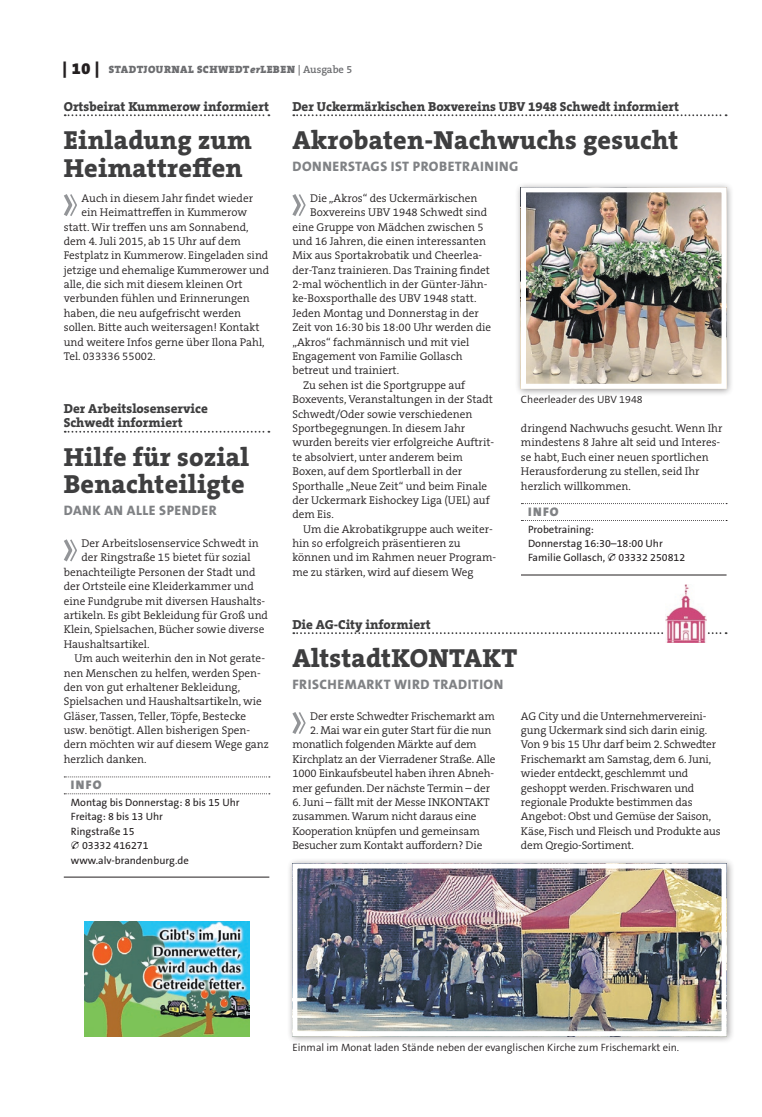
<style>
.page{position:relative;width:762px;height:1117px;background:#fff}
.page>*{position:absolute;margin:0;border:0;box-sizing:border-box;transform-origin:0 0}
.t1{font:800 26.25px/27.5px "The Serif B W8";letter-spacing:.01em;color:#3e3e3f}
.t2{font:800 13.75px "The Sans B W8";letter-spacing:.035em;color:#808285}
.t3{font:800 13.12px/14.4px "The Serif B W8";color:#3e3e3f}
.t4{font:900 12.5px "The Sans B W9";letter-spacing:.11em;color:#808285}
.t5{font:300 11.25px/14.4px "The Serif B W4";color:#231f20}
.t6{font:10.62px/14.4px "The Sans B W5 Plain";color:#231f20}
.t7{font:300 10.62px "The Sans B W4";color:#231f20}
.t8{font:900 10.62px "The Serif B W9";letter-spacing:.045em;color:#6c6d70}
.s1{font-size:16.25px;color:#231f20}
.s2{font-style:italic}
.s3{font-family:"The Serif B W6";font-weight:600}
</style>
<div class="page">
<svg style="left:65px;top:114px;width:204px;height:2px"></svg>
<svg style="left:64px;top:194px;width:13px;height:22px"></svg>
<svg style="left:65px;top:430px;width:204px;height:2px"></svg>
<svg style="left:64px;top:776px;width:206px;height:1px"></svg>
<svg style="left:64px;top:793px;width:206px;height:1px"></svg>
<hr style="left:64px;top:876px;width:205px;height:1px;background:#231f20">
<svg style="left:64px;top:539px;width:13px;height:23px"></svg>
<svg style="left:293px;top:114px;width:433px;height:2px"></svg>
<svg style="left:521px;top:503px;width:206px;height:1px"></svg>
<svg style="left:521px;top:520px;width:206px;height:1px"></svg>
<hr style="left:521px;top:574px;width:205px;height:1px;background:#231f20">
<svg style="left:292px;top:194px;width:14px;height:22px"></svg>
<div style="left:515px;top:181px;width:219px;height:216px;background:#231f20;opacity:.45"></div>
<img style="left:527px;top:193px;width:193px;height:189px">
<div style="left:521px;top:187px;width:205px;height:201px;border:5px solid #fff"></div>
<svg style="left:293px;top:632px;width:433px;height:2px"></svg>
<img style="left:666px;top:584px;width:41px;height:58px">
<svg style="left:292px;top:712px;width:14px;height:22px"></svg>
<div style="left:287px;top:857px;width:447px;height:186px;background:#231f20;opacity:.45"></div>
<img style="left:298px;top:869px;width:422px;height:160px">
<div style="left:292px;top:863px;width:434px;height:172px;border:5px solid #fff"></div>
<img style="left:84px;top:921px;width:165px;height:114px">
<p class="t8" style="left:63px;top:63px;width:291px"><span class="s1">| 10 |</span> STADTJOURNAL SCHWEDT<span class="s2">er</span>LEBEN <span class="s3">| Ausgabe 5</span></p>
<p class="t3" style="left:64px;top:99px;width:207px">Ortsbeirat Kummerow informiert</p>
<h1 class="t1" style="left:64px;top:126px;width:190px">Einladung zum<br>Heimattreffen</h1>
<p class="t5" style="left:82px;top:191px;width:173px">Auch in diesem Jahr findet wieder</p>
<p class="t5" style="left:82px;top:205px;width:167px">ein Heimattreffen in Kummerow</p>
<p class="t5" style="left:64px;top:219px;width:186px">statt. Wir treffen uns am Sonnabend,</p>
<p class="t5" style="left:64px;top:234px;width:178px">dem 4. Juli 2015, ab 15 Uhr auf dem</p>
<p class="t5" style="left:64px;top:248px;width:206px">Festplatz in Kummerow. Eingeladen sind</p>
<p class="t5" style="left:64px;top:263px;width:207px">jetzige und ehemalige Kummerower und</p>
<p class="t5" style="left:64px;top:277px;width:180px">alle, die sich mit diesem kleinen Ort</p>
<p class="t5" style="left:64px;top:291px;width:187px">verbunden fühlen und Erinnerungen</p>
<p class="t5" style="left:64px;top:306px;width:179px">haben, die neu aufgefrischt werden</p>
<p class="t5" style="left:64px;top:320px;width:197px">sollen. Bitte auch weitersagen! Kontakt</p>
<p class="t5" style="left:64px;top:334px;width:202px">und weitere Infos gerne über Ilona Pahl,</p>
<p class="t5" style="left:64px;top:349px;width:93px">Tel. 033336 55002.</p>
<p class="t3" style="left:292px;top:99px;width:388px">Der Uckermärkischen Boxvereins UBV 1948 Schwedt informiert</p>
<h1 class="t1" style="left:292px;top:126px;width:387px">Akrobaten-Nachwuchs gesucht</h1>
<p class="t2" style="left:292px;top:157px;width:227px">DONNERSTAGS IST PROBETRAINING</p>
<p class="t5" style="left:310px;top:191px;width:169px">Die „Akros“ des Uckermärkischen</p>
<p class="t5" style="left:310px;top:205px;width:179px">Boxvereins UBV 1948 Schwedt sind</p>
<p class="t5" style="left:292px;top:219px;width:193px">eine Gruppe von Mädchen zwischen 5</p>
<p class="t5" style="left:292px;top:234px;width:195px">und 16 Jahren, die einen interessanten</p>
<p class="t5" style="left:292px;top:248px;width:191px">Mix aus Sportakrobatik und Cheerlea-</p>
<p class="t5" style="left:292px;top:263px;width:199px">der-Tanz trainieren. Das Training findet</p>
<p class="t5" style="left:292px;top:277px;width:197px">2-mal wöchentlich in der Günter-Jähn-</p>
<p class="t5" style="left:292px;top:291px;width:186px">ke-Boxsporthalle des UBV 1948 statt.</p>
<p class="t5" style="left:292px;top:306px;width:188px">Jeden Montag und Donnerstag in der</p>
<p class="t5" style="left:292px;top:320px;width:200px">Zeit von 16:30 bis 18:00 Uhr werden die</p>
<p class="t5" style="left:292px;top:334px;width:178px">„Akros“ fachmännisch und mit viel</p>
<p class="t5" style="left:292px;top:349px;width:172px">Engagement von Familie Gollasch</p>
<p class="t5" style="left:292px;top:363px;width:108px">betreut und trainiert.</p>
<p class="t5" style="left:303px;top:378px;width:164px">Zu sehen ist die Sportgruppe auf</p>
<p class="t5" style="left:292px;top:392px;width:202px">Boxevents, Veranstaltungen in der Stadt</p>
<p class="t5" style="left:292px;top:406px;width:181px">Schwedt/Oder sowie verschiedenen</p>
<p class="t5" style="left:292px;top:421px;width:174px">Sportbegegnungen. In diesem Jahr</p>
<p class="t5" style="left:292px;top:435px;width:203px">wurden bereits vier erfolgreiche Auftrit-</p>
<p class="t5" style="left:292px;top:449px;width:172px">te absolviert, unter anderem beim</p>
<p class="t5" style="left:292px;top:464px;width:171px">Boxen, auf dem Sportlerball in der</p>
<p class="t5" style="left:292px;top:478px;width:196px">Sporthalle „Neue Zeit“ und beim Finale</p>
<p class="t5" style="left:292px;top:493px;width:199px">der Uckermark Eishockey Liga (UEL) auf</p>
<p class="t5" style="left:292px;top:507px;width:43px">dem Eis.</p>
<p class="t5" style="left:303px;top:521px;width:191px">Um die Akrobatikgruppe auch weiter-</p>
<p class="t5" style="left:292px;top:536px;width:170px">hin so erfolgreich präsentieren zu</p>
<p class="t5" style="left:292px;top:550px;width:205px">können und im Rahmen neuer Program-</p>
<p class="t5" style="left:292px;top:564px;width:183px">me zu stärken, wird auf diesem Weg</p>
<p class="t7" style="left:521px;top:392px;width:123px">Cheerleader des UBV 1948</p>
<p class="t3" style="left:64px;top:401px;width:146px">Der Arbeitslosenservice<br>Schwedt informiert</p>
<h1 class="t1" style="left:64px;top:443px;width:187px">Hilfe für sozial<br>Benachteiligte</h1>
<p class="t2" style="left:64px;top:501px;width:154px">DANK AN ALLE SPENDER</p>
<p class="t5" style="left:82px;top:536px;width:179px">Der Arbeitslosenservice Schwedt in</p>
<p class="t5" style="left:82px;top:550px;width:171px">der Ringstraße 15 bietet für sozial</p>
<p class="t5" style="left:64px;top:564px;width:193px">benachteiligte Personen der Stadt und</p>
<p class="t5" style="left:64px;top:579px;width:192px">der Ortsteile eine Kleiderkammer und</p>
<p class="t5" style="left:64px;top:593px;width:203px">eine Fundgrube mit diversen Haushalts-</p>
<p class="t5" style="left:64px;top:608px;width:206px">artikeln. Es gibt Bekleidung für Groß und</p>
<p class="t5" style="left:64px;top:622px;width:202px">Klein, Spielsachen, Bücher sowie diverse</p>
<p class="t5" style="left:64px;top:636px;width:87px">Haushaltsartikel.</p>
<p class="t5" style="left:74px;top:651px;width:192px">Um auch weiterhin den in Not gerate-</p>
<p class="t5" style="left:64px;top:665px;width:199px">nen Menschen zu helfen, werden Spen-</p>
<p class="t5" style="left:64px;top:679px;width:178px">den von gut erhaltener Bekleidung,</p>
<p class="t5" style="left:64px;top:694px;width:200px">Spielsachen und Haushaltsartikeln, wie</p>
<p class="t5" style="left:64px;top:708px;width:184px">Gläser, Tassen, Teller, Töpfe, Bestecke</p>
<p class="t5" style="left:64px;top:723px;width:188px">usw. benötigt. Allen bisherigen Spen-</p>
<p class="t5" style="left:64px;top:737px;width:206px">dern möchten wir auf diesem Wege ganz</p>
<p class="t5" style="left:64px;top:751px;width:84px">herzlich danken.</p>
<p class="t4" style="left:71px;top:776px;width:32px">INFO</p>
<p class="t6" style="left:71px;top:795px;width:170px">Montag bis Donnerstag: 8 bis 15 Uhr</p>
<p class="t6" style="left:71px;top:809px;width:94px">Freitag: 8 bis 13 Uhr</p>
<p class="t6" style="left:71px;top:823px;width:65px">Ringstraße 15</p>
<p class="t6" style="left:82px;top:838px;width:68px">03332 416271</p>
<p class="t6" style="left:71px;top:852px;width:119px">www.alv-brandenburg.de</p>
<p class="t5" style="left:521px;top:421px;width:203px">dringend Nachwuchs gesucht. Wenn Ihr mindestens 8 Jahre alt seid und Interes&shy;se habt, Euch einer neuen sportlichen Herausforderung zu stellen, seid Ihr herzlich willkommen.</p>
<p class="t4" style="left:528px;top:503px;width:32px">INFO</p>
<p class="t6" style="left:528px;top:522px;width:136px">Probetraining:<br>Donnerstag 16:30–18:00 Uhr<br>Familie Gollasch,</p>
<p class="t6" style="left:618px;top:550px;width:68px">03332 250812</p>
<p class="t3" style="left:292px;top:616px;width:140px">Die AG-City informiert</p>
<h1 class="t1" style="left:292px;top:644px;width:226px">AltstadtKONTAKT</h1>
<p class="t2" style="left:292px;top:675px;width:212px">FRISCHEMARKT WIRD TRADITION</p>
<p class="t5" style="left:310px;top:708px;width:186px">Der erste Schwedter Frischemarkt am</p>
<p class="t5" style="left:292px;top:723px;width:205px;text-indent:18px">2. Mai war ein guter Start für die nun monatlich folgenden Märkte auf dem Kirchplatz an der Vierradener Straße. Alle 1000 Einkaufsbeutel haben ihren Abneh&shy;mer gefunden. Der nächste Termin – der</p>
<p class="t5" style="left:292px;top:794px;width:199px">6. Juni – fällt mit der Messe INKONTAKT zusammen. Warum nicht daraus eine Kooperation knüpfen und gemeinsam Besucher zum Kontakt auffordern? Die</p>
<p class="t5" style="left:521px;top:708px;width:201px">AG City und die Unternehmervereini&shy;gung Uckermark sind sich darin einig.<br>Von 9 bis 15 Uhr darf beim 2. Schwedter Frischemarkt am Samstag, dem 6. Juni, wieder entdeckt, geschlemmt und geshoppt werden. Frischwaren und regionale Produkte bestimmen das Angebot: Obst und Gemüse der Saison, Käse, Fisch und Fleisch und Produkte aus dem Qregio-Sortiment.</p>
<p class="t7" style="left:292px;top:1039px;width:388px">Einmal im Monat laden Stände neben der evanglischen Kirche zum Frischemarkt ein.</p>
</div>
